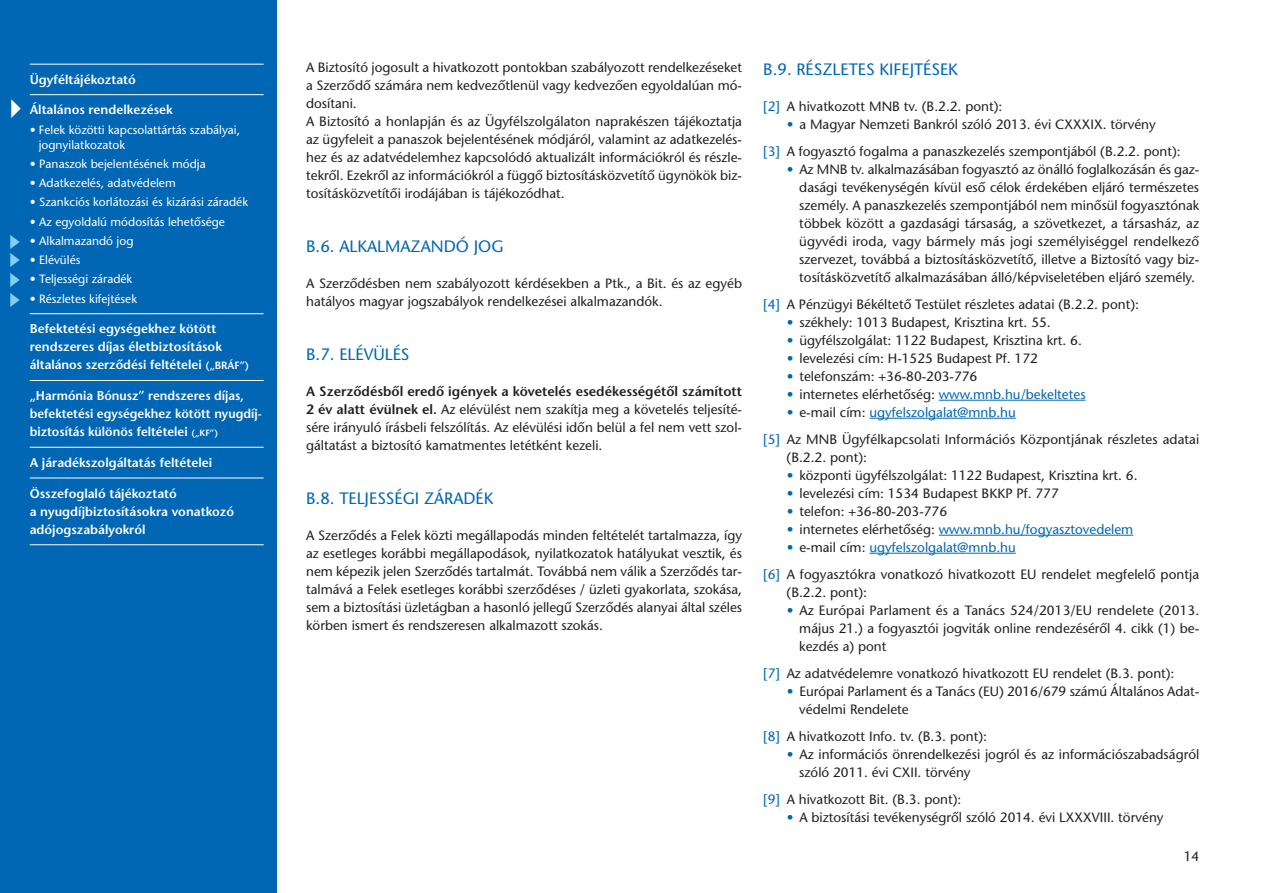
<style>
.page{position:relative;width:1263px;height:893px;background:#fff}
.page>*{position:absolute;margin:0;border:0;box-sizing:border-box;transform-origin:0 0}
.t1{font:16.5px "ITC Stone Sans M";color:#0166b3}
.t2{font:13.5px/18px "ITC Stone Sans M";color:#231f20;text-align:justify}
.t3{font:13.5px "ITC Stone Sans M";color:#0166b3}
.t4{font:12.75px/18px "ITC Stone Sans M Semi";color:#fff}
.t5{font:12px/15px "ITC Stone Sans M";color:#fff}
.s1{font-size:10.5px}
.s2{font-size:9px}
.s3{font-family:"ITC Stone Sans M Semi"}
.s4{color:#0166b3}
.s5{color:#231f20}
</style>
<div class="page">
<hr style="left:939px;top:400px;width:146px;height:1px;background:#0166b3">
<hr style="left:869px;top:418px;width:147px;height:1px;background:#0166b3">
<hr style="left:939px;top:535px;width:194px;height:1px;background:#0166b3">
<hr style="left:869px;top:553px;width:147px;height:1px;background:#0166b3">
<div style="left:0;top:0;width:276px;height:893px;background:#0166b3"></div>
<hr style="left:30px;top:64px;width:234px;height:1px;background:#fff">
<hr style="left:30px;top:94px;width:234px;height:1px;background:#fff">
<hr style="left:30px;top:313px;width:234px;height:1px;background:#fff">
<hr style="left:30px;top:380px;width:234px;height:1px;background:#fff">
<hr style="left:30px;top:447px;width:234px;height:1px;background:#fff">
<hr style="left:30px;top:478px;width:234px;height:1px;background:#fff">
<hr style="left:30px;top:544px;width:234px;height:1px;background:#fff">
<p class="t4" style="left:30px;top:72px;width:108px">Ügyféltájékoztató</p>
<p class="t4" style="left:30px;top:102px;width:145px">Általános rendelkezések</p>
<p class="t5" style="left:39px;top:123px;width:203px;text-indent:-9px">• Felek közötti kapcsolattártás szabályai, jognyilatkozatok</p>
<p class="t5" style="left:30px;top:158px;width:177px">• Panaszok bejelentésének módja</p>
<p class="t5" style="left:30px;top:177px;width:147px">• Adatkezelés, adatvédelem</p>
<p class="t5" style="left:30px;top:196px;width:220px">• Szankciós korlátozási és kizárási záradék</p>
<p class="t5" style="left:30px;top:215px;width:197px">• Az egyoldalú módosítás lehetősége</p>
<p class="t5" style="left:30px;top:235px;width:105px">• Alkalmazandó jog</p>
<p class="t5" style="left:30px;top:254px;width:52px">• Elévülés</p>
<p class="t5" style="left:30px;top:273px;width:104px">• Teljességi záradék</p>
<p class="t5" style="left:30px;top:292px;width:109px">• Részletes kifejtések</p>
<p class="t4" style="left:30px;top:321px;width:221px">Befektetési egységekhez kötött rendszeres díjas életbiztosítások általános szerződési feltételei <span class="s1">(„BRÁF”)</span></p>
<p class="t4" style="left:30px;top:388px;width:234px">„Harmónia Bónusz” rendszeres díjas, befektetési egységekhez kötött nyugdíj - biztosítás különös feltételei <span class="s2">(„KF”)</span></p>
<p class="t4" style="left:30px;top:455px;width:184px">A járadékszolgáltatás feltételei</p>
<p class="t4" style="left:30px;top:486px;width:206px">Összefoglaló tájékoztató<br>a nyugdíjbiztosításokra vonatkozó adójogszabályokról</p>
<p class="t2" style="left:306px;top:60px;width:437px">A Biztosító jogosult a hivatkozott pontokban szabályozott rendelkezéseket a Szerződő számára nem kedvezőtlenül vagy kedvezően egyoldalúan mó&shy;dosítani.</p>
<p class="t2" style="left:306px;top:114px;width:437px">A Biztosító a honlapján és az Ügyfélszolgálaton naprakészen tájékoztatja az ügyfeleit a panaszok bejelentésének módjáról, valamint az adatkezelés&shy;hez és az adatvédelemhez kapcsolódó aktualizált információkról és részle&shy;tekről. Ezekről az információkról a függő biztosításközvetítő ügynökök biz&shy;tosításközvetítői irodájában is tájékozódhat.</p>
<p class="t1" style="left:306px;top:240px;width:199px">B.6. ALKALMAZANDÓ JOG</p>
<p class="t2" style="left:306px;top:276px;width:437px">A Szerződésben nem szabályozott kérdésekben a Ptk., a Bit. és az egyéb hatályos magyar jogszabályok rendelkezései alkalmazandók.</p>
<p class="t1" style="left:306px;top:348px;width:105px">B.7. ELÉVÜLÉS</p>
<p class="t2" style="left:306px;top:384px;width:437px"><span class="s3">A Szerződésből eredő igények a követelés esedékességétől számított 2 év alatt évülnek el.</span> Az elévülést nem szakítja meg a követelés teljesíté&shy;sére irányuló írásbeli felszólítás. Az elévülési időn belül a fel nem vett szol&shy;gáltatást a biztosító kamatmentes letétként kezeli.</p>
<p class="t1" style="left:306px;top:492px;width:189px">B.8. TELJESSÉGI ZÁRADÉK</p>
<p class="t2" style="left:306px;top:528px;width:437px">A Szerződés a Felek közti megállapodás minden feltételét tartalmazza, így az esetleges korábbi megállapodások, nyilatkozatok hatályukat vesztik, és nem képezik jelen Szerződés tartalmát. Továbbá nem válik a Szerződés tar&shy;talmává a Felek esetleges korábbi szerződéses / üzleti gyakorlata, szokása, sem a biztosítási üzletágban a hasonló jellegű Szerződés alanyai által széles körben ismert és rendszeresen alkalmazott szokás.</p>
<p class="t1" style="left:763px;top:63px;width:196px">B.9. RÉSZLETES KIFEJTÉSEK</p>
<p class="t2" style="left:763px;top:98px;width:241px"><span class="s4">[2]</span> A hivatkozott MNB tv. (B.2.2. pont):</p>
<p class="t2" style="left:787px;top:116px;width:371px"><span class="s4">•</span> a Magyar Nemzeti Bankról szóló 2013. évi CXXXIX. törvény</p>
<p class="t2" style="left:763px;top:143px;width:419px"><span class="s4">[3]</span> A fogyasztó fogalma a panaszkezelés szempontjából (B.2.2. pont):</p>
<p class="t2" style="left:799px;top:161px;width:401px;text-indent:-13px"><span class="s4">•</span> Az MNB tv. alkalmazásában fogyasztó az önálló foglalkozásán és gaz&shy;dasági tevékenységén kívül eső célok érdekében eljáró természetes személy. A panaszkezelés szempontjából nem minősül fogyasztónak többek között a gazdasági társaság, a szövetkezet, a társasház, az ügyvédi iroda, vagy bármely más jogi személyiséggel rendelkező szervezet, továbbá a biztosításközvetítő, illetve a Biztosító vagy biz&shy;tosításközvetítő alkalmazásában álló/képviseletében eljáró személy.</p>
<p class="t2" style="left:763px;top:296px;width:377px"><span class="s4">[4]</span> A Pénzügyi Békéltető Testület részletes adatai (B.2.2. pont):</p>
<p class="t2" style="left:787px;top:314px;width:265px"><span class="s4">•</span> székhely: 1013 Budapest, Krisztina krt. 55.</p>
<p class="t2" style="left:787px;top:332px;width:297px"><span class="s4">•</span> ügyfélszolgálat: 1122 Budapest, Krisztina krt. 6.</p>
<p class="t2" style="left:787px;top:350px;width:253px"><span class="s4">•</span> levelezési cím: H-1525 Budapest Pf. 172</p>
<p class="t2" style="left:787px;top:368px;width:192px"><span class="s4">•</span> telefonszám: +36-80-203-776</p>
<p class="t3" style="left:787px;top:389px;width:300px">• <span class="s5">internetes elérhetőség:</span> www.mnb.hu/bekeltetes</p>
<p class="t3" style="left:787px;top:407px;width:231px">• <span class="s5">e-mail cím:</span> ugyfelszolgalat@mnb.hu</p>
<p class="t2" style="left:786px;top:431px;width:414px;text-indent:-23px"><span class="s4">[5]</span> Az MNB Ügyfélkapcsolati Információs Központjának részletes adatai (B.2.2. pont):</p>
<p class="t2" style="left:787px;top:467px;width:352px"><span class="s4">•</span> központi ügyfélszolgálat: 1122 Budapest, Krisztina krt. 6.</p>
<p class="t2" style="left:787px;top:485px;width:274px"><span class="s4">•</span> levelezési cím: 1534 Budapest BKKP Pf. 777</p>
<p class="t2" style="left:787px;top:503px;width:162px"><span class="s4">•</span> telefon: +36-80-203-776</p>
<p class="t3" style="left:787px;top:524px;width:348px">• <span class="s5">internetes elérhetőség:</span> www.mnb.hu/fogyasztovedelem</p>
<p class="t3" style="left:787px;top:542px;width:231px">• <span class="s5">e-mail cím:</span> ugyfelszolgalat@mnb.hu</p>
<p class="t2" style="left:786px;top:566px;width:414px;text-indent:-23px"><span class="s4">[6]</span> A fogyasztókra vonatkozó hivatkozott EU rendelet megfelelő pontja (B.2.2. pont):</p>
<p class="t2" style="left:799px;top:602px;width:401px;text-indent:-13px"><span class="s4">•</span> Az Európai Parlament és a Tanács 524/2013/EU rendelete (2013. május 21.) a fogyasztói jogviták online rendezéséről 4. cikk (1) be&shy;kezdés a) pont</p>
<p class="t2" style="left:763px;top:665px;width:413px"><span class="s4">[7]</span> Az adatvédelemre vonatkozó hivatkozott EU rendelet (B.3. pont):</p>
<p class="t2" style="left:799px;top:683px;width:401px;text-indent:-13px"><span class="s4">•</span> Európai Parlament és a Tanács (EU) 2016/679 számú Általános Adat&shy;védelmi Rendelete</p>
<p class="t2" style="left:763px;top:728px;width:225px"><span class="s4">[8]</span> A hivatkozott Info. tv. (B.3. pont):</p>
<p class="t2" style="left:799px;top:746px;width:401px;text-indent:-13px"><span class="s4">•</span> Az információs önrendelkezési jogról és az információszabadságról szóló 2011. évi CXII. törvény</p>
<p class="t2" style="left:763px;top:791px;width:200px"><span class="s4">[9]</span> A hivatkozott Bit. (B.3. pont):</p>
<p class="t2" style="left:787px;top:809px;width:378px"><span class="s4">•</span> A biztosítási tevékenységről szóló 2014. évi LXXXVIII. törvény</p>
<p class="t2" style="left:1184px;top:848px;width:17px">14</p>
</div>
